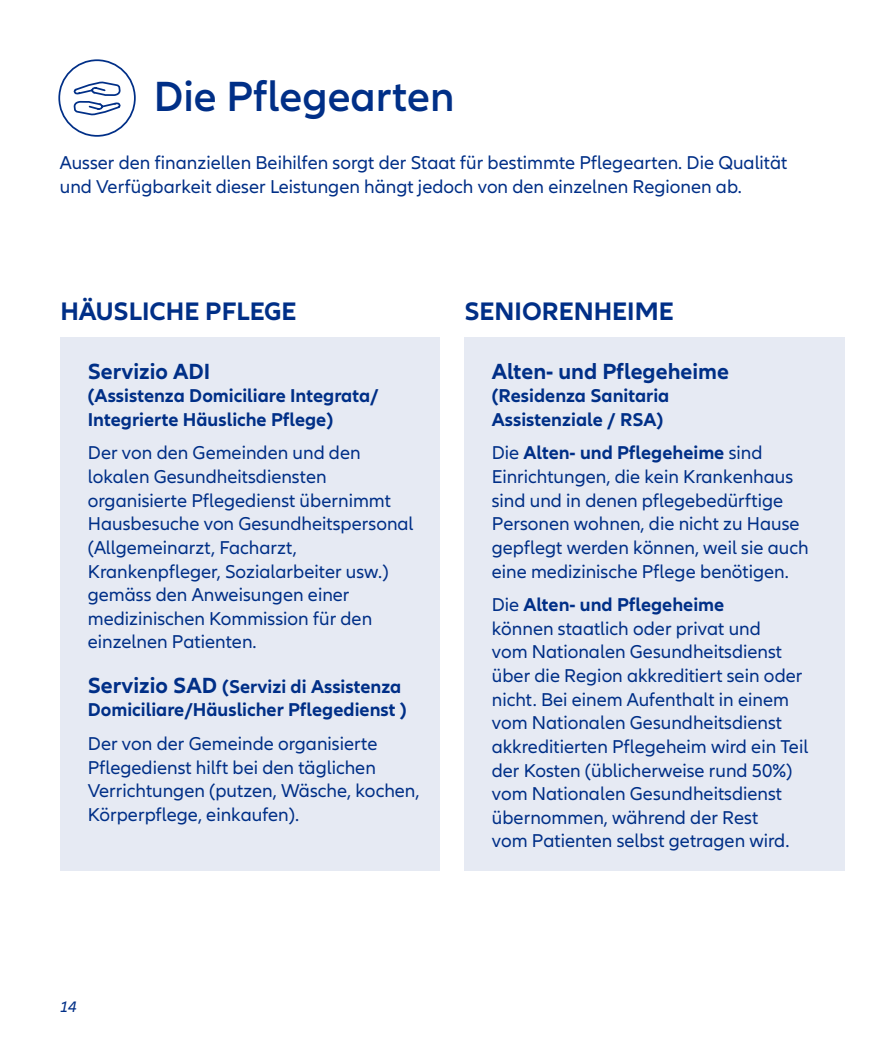
<style>
.page{position:relative;width:893px;height:1042px;background:#fff}
.page>*{position:absolute;margin:0;border:0;box-sizing:border-box;transform-origin:0 0}
.t1{font:600 43.75px "Allianz Neo";color:#002f87}
.t2{font:700 26.25px "Allianz Neo";color:#002f87}
.t3{font:700 22.75px "Allianz Neo";color:#002f87}
.t4{font:19.25px/23.6px "Allianz Neo";color:#002f87}
.t5{font:700 19.25px/23.6px "Allianz Neo";color:#002f87}
.t6{font:italic 15.75px "Allianz Neo";color:#002f87}
.s1{font-size:22.75px}
.s2{font-weight:700}
</style>
<div class="page">
<div style="left:464px;top:337px;width:380px;height:534px;background:#e6eaf3"></div>
<svg style="left:73px;top:82px;width:48px;height:33px"></svg>
<div style="left:58px;top:59px;width:78px;height:78px;border:2px solid #002f87;border-radius:50%"></div>
<div style="left:60px;top:337px;width:380px;height:534px;background:#e6eaf3"></div>
<h1 class="t1" style="left:154px;top:72px;width:302px">Die Pflegearten</h1>
<p class="t4" style="left:60px;top:152px;width:729px">Ausser den finanziellen Beihilfen sorgt der Staat für bestimmte Pflegearten. Die Qualität und Verfügbarkeit dieser Leistungen hängt jedoch von den einzelnen Regionen ab.</p>
<h2 class="t2" style="left:60px;top:296px;width:238px">HÄUSLICHE PFLEGE</h2>
<p class="t3" style="left:88px;top:358px;width:124px">Servizio ADI</p>
<p class="t5" style="left:88px;top:384px;width:292px">(Assistenza Domiciliare Integrata/<br>Integrierte Häusliche Pflege)</p>
<p class="t4" style="left:88px;top:442px;width:327px">Der von den Gemeinden und den lokalen Gesundheitsdiensten organisierte Pflegedienst übernimmt<br>Hausbesuche von Gesundheitspersonal (Allgemeinarzt, Facharzt,<br>Krankenpfleger, Sozialarbeiter usw.) gemäss den Anweisungen einer medizinischen Kommission für den einzelnen Patienten.</p>
<p class="t5" style="left:88px;top:675px;width:320px"><span class="s1">Servizio SAD</span> (Servizi di Assistenza<br>Domiciliare/Häuslicher Pflegedienst )</p>
<p class="t4" style="left:88px;top:732px;width:333px">Der von der Gemeinde organisierte Pflegedienst hilft bei den täglichen Verrichtungen (putzen, Wäsche, kochen, Körperpflege, einkaufen).</p>
<h2 class="t2" style="left:464px;top:296px;width:211px">SENIORENHEIME</h2>
<p class="t3" style="left:492px;top:358px;width:239px">Alten- und Pflegeheime</p>
<p class="t5" style="left:492px;top:384px;width:179px">(Residenza Sanitaria<br>Assistenziale / RSA)</p>
<p class="t4" style="left:492px;top:442px;width:318px">Die <span class="s2">Alten- und Pflegeheime</span> sind Einrichtungen, die kein Krankenhaus sind und in denen pflegebedürftige Personen wohnen, die nicht zu Hause gepflegt werden können, weil sie auch eine medizinische Pflege benötigen.</p>
<p class="t4" style="left:492px;top:593px;width:318px">Die <span class="s2">Alten- und Pflegeheime<br></span>können staatlich oder privat und<br>vom Nationalen Gesundheitsdienst über die Region akkreditiert sein oder nicht. Bei einem Aufenthalt in einem vom Nationalen Gesundheitsdienst akkreditierten Pflegeheim wird ein Teil der Kosten (üblicherweise rund 50%) vom Nationalen Gesundheitsdienst übernommen, während der Rest<br>vom Patienten selbst getragen wird.</p>
<p class="t6" style="left:60px;top:998px;width:18px">14</p>
</div>
